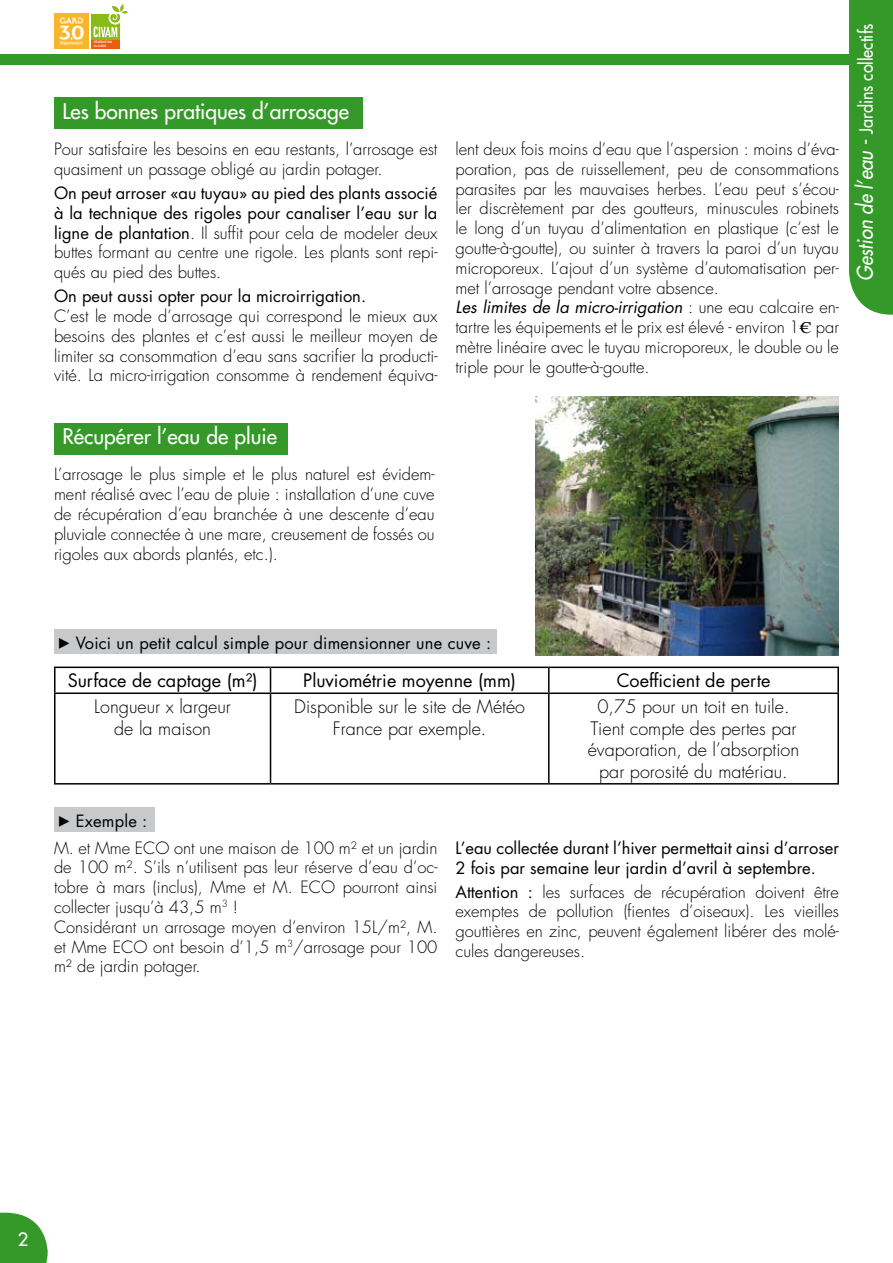
<style>
.page{position:relative;width:893px;height:1263px;background:#fff}
.page>*{position:absolute;margin:0;border:0;box-sizing:border-box;transform-origin:0 0}
.t1{font:21px "Futura";color:#fff}
.t2{font:300 18px/21.6px "Futura";color:#000;text-align:center}
.t3{font:18px "Futura";color:#000}
.t4{font:18px "Futura";color:#fff;scale:.9 1}
.t5{font:18px "Futura";color:#fff}
.t6{font:300 16.5px/19.8px "Futura";color:#000}
.t7{font:16.5px/19.8px "Futura";color:#000;text-align:justify}
.t8{font:600 3.3px/4.1px "Source Sans Pro";color:#fff}
.s1{font-weight:300}
.s2{font-weight:400;font-style:italic}
.s3{font-family:"Times";font-weight:400}
.s4{font-style:italic;font-size:21px}
.s5{font-size:21px}
.s6{font-family:"Source Sans Pro";font-weight:700;font-size:19.5px}
.s7{font-weight:400}
</style>
<div class="page">
<div style="left:0;top:54px;width:887px;height:11px;background:#359929"></div>
<div style="left:849px;top:0;width:44px;height:315px;background:#359929"></div>
<svg style="left:0;top:1213px;width:48px;height:50px;background:#51a747"></svg>
<img style="left:54px;top:14px;width:35px;height:34px">
<div style="left:91px;top:40px;width:29px;height:8px;background:#e95e0f"></div>
<svg style="left:91px;top:4px;width:37px;height:36px"></svg>
<div style="left:54px;top:98px;width:309px;height:31px;background:#359929"></div>
<hr style="left:54px;top:666px;width:217px;height:2px;background:#000">
<hr style="left:54px;top:668px;width:2px;height:24px;background:#000">
<hr style="left:271px;top:666px;width:278px;height:2px;background:#000">
<svg style="left:270px;top:668px;width:1px;height:24px"></svg>
<hr style="left:549px;top:666px;width:290px;height:2px;background:#000">
<hr style="left:548px;top:668px;width:2px;height:24px;background:#000">
<hr style="left:837px;top:668px;width:2px;height:24px;background:#000">
<hr style="left:54px;top:692px;width:217px;height:2px;background:#000">
<hr style="left:54px;top:694px;width:2px;height:89px;background:#000">
<hr style="left:271px;top:692px;width:278px;height:2px;background:#000">
<hr style="left:270px;top:694px;width:1px;height:89px;background:#000">
<hr style="left:549px;top:692px;width:290px;height:2px;background:#000">
<hr style="left:548px;top:694px;width:2px;height:89px;background:#000">
<hr style="left:837px;top:694px;width:2px;height:89px;background:#000">
<hr style="left:54px;top:783px;width:217px;height:1px;background:#000">
<hr style="left:271px;top:783px;width:278px;height:1px;background:#000">
<hr style="left:549px;top:783px;width:290px;height:1px;background:#000">
<div style="left:54px;top:629px;width:442px;height:25px;background:#c7c9ca"></div>
<div style="left:54px;top:423px;width:233px;height:31px;background:#359929"></div>
<img style="left:536px;top:397px;width:303px;height:258px">
<div style="left:54px;top:807px;width:100px;height:25px;background:#c7c9ca"></div>
<p class="t8" style="left:94px;top:40px;width:20px">FÉDÉRATION du GARD</p>
<p class="t1" style="left:63px;top:97px;width:288px">Les bonnes pratiques d’arrosage</p>
<p class="t6" style="left:54px;top:140px;width:385px">Pour satisfaire les besoins en eau restants, l’arrosage est quasiment un passage obligé au jardin potager.</p>
<p class="t7" style="left:54px;top:183px;width:385px">On peut arroser «au tuyau» au pied des plants associé à la technique des rigoles pour canaliser l’eau sur la ligne de plantation<span class="s1">. Il suffit pour cela de modeler deux buttes formant au centre une rigole. Les plants sont repi&shy;qués au pied des buttes.</span></p>
<p class="t7" style="left:54px;top:286px;width:314px">On peut aussi opter pour la microirrigation.</p>
<p class="t6" style="left:54px;top:307px;width:385px;text-align:justify">C’est le mode d’arrosage qui correspond le mieux aux besoins des plantes et c’est aussi le meilleur moyen de limiter sa consommation d’eau sans sacrifier la producti&shy;vité. La micro-irrigation consomme à rendement équiva-</p>
<p class="t1" style="left:63px;top:423px;width:216px">Récupérer l’eau de pluie</p>
<p class="t6" style="left:54px;top:465px;width:382px;text-align:justify">L’arrosage le plus simple et le plus naturel est évidem&shy;ment réalisé avec l’eau de pluie : installation d’une cuve de récupération d’eau branchée à une descente d’eau pluviale connectée à une mare, creusement de fossés ou rigoles aux abords plantés, etc.).</p>
<p class="t6" style="left:455px;top:140px;width:385px">lent deux fois moins d’eau que l’aspersion : moins d’éva&shy;poration, pas de ruissellement, peu de consommations parasites par les mauvaises herbes. L’eau peut s’écou&shy;ler discrètement par des goutteurs, minuscules robinets le long d’un tuyau d’alimentation en plastique (c’est le goutte-à-goutte), ou suinter à travers la paroi d’un tuyau microporeux. L’ajout d’un système d’automatisation per&shy;met l’arrosage pendant votre absence.<br><span class="s2">Les limites de la micro-irrigation</span> : une eau calcaire en&shy;tartre les équipements et le prix est élevé - environ 1<span class="s3">€</span> par mètre linéaire avec le tuyau microporeux, le double ou le triple pour le goutte-à-goutte.</p>
<p class="t4" style="left:854px;top:281px;width:287px;rotate:-90deg"><span class="s4">Gestion de l’eau</span> <span class="s5">-</span> Jardins collectifs</p>
<p class="t7" style="left:58px;top:633px;width:434px"><span class="s6">▶</span> Voici un petit calcul simple pour dimensionner une cuve :</p>
<p class="t3" style="left:68px;top:669px;width:191px">Surface de captage (m²)</p>
<p class="t3" style="left:303px;top:669px;width:214px">Pluviométrie moyenne (mm)</p>
<p class="t3" style="left:617px;top:669px;width:155px">Coefficient de perte</p>
<p class="t2" style="left:94px;top:696px;width:138px">Longueur x largeur de la maison</p>
<p class="t2" style="left:294px;top:696px;width:232px">Disponible sur le site de Météo<br>France par exemple.</p>
<p class="t2" style="left:588px;top:696px;width:213px">0,75 pour un toit en tuile.<br>Tient compte des pertes par évaporation, de l’absorption par porosité du matériau.</p>
<p class="t6" style="left:54px;top:808px;width:385px;line-height:26.8px"><span class="s6">▶</span> <span class="s7">Exemple :<br></span>M. et Mme ECO ont une maison de 100 m² et un jardin</p>
<p class="t6" style="left:54px;top:858px;width:385px">de 100 m². S’ils n’utilisent pas leur réserve d’eau d’oc&shy;tobre à mars (inclus), Mme et M. ECO pourront ainsi collecter jusqu’à 43,5 m<sup>3</sup> !<br>Considérant un arrosage moyen d’environ 15L/m², M. et Mme ECO ont besoin d’1,5 m<sup>3</sup>/arrosage pour 100 m² de jardin potager.</p>
<p class="t7" style="left:455px;top:838px;width:385px">L’eau collectée durant l’hiver permettait ainsi d’arroser<br>2 fois par semaine leur jardin d’avril à septembre.</p>
<p class="t6" style="left:455px;top:882px;width:385px;text-align:justify"><span class="s7">Attention :</span> les surfaces de récupération doivent être exemptes de pollution (fientes d’oiseaux). Les vieilles gouttières en zinc, peuvent également libérer des molé&shy;cules dangereuses.</p>
<p class="t5" style="left:18px;top:1228px;width:12px">2</p>
</div>
